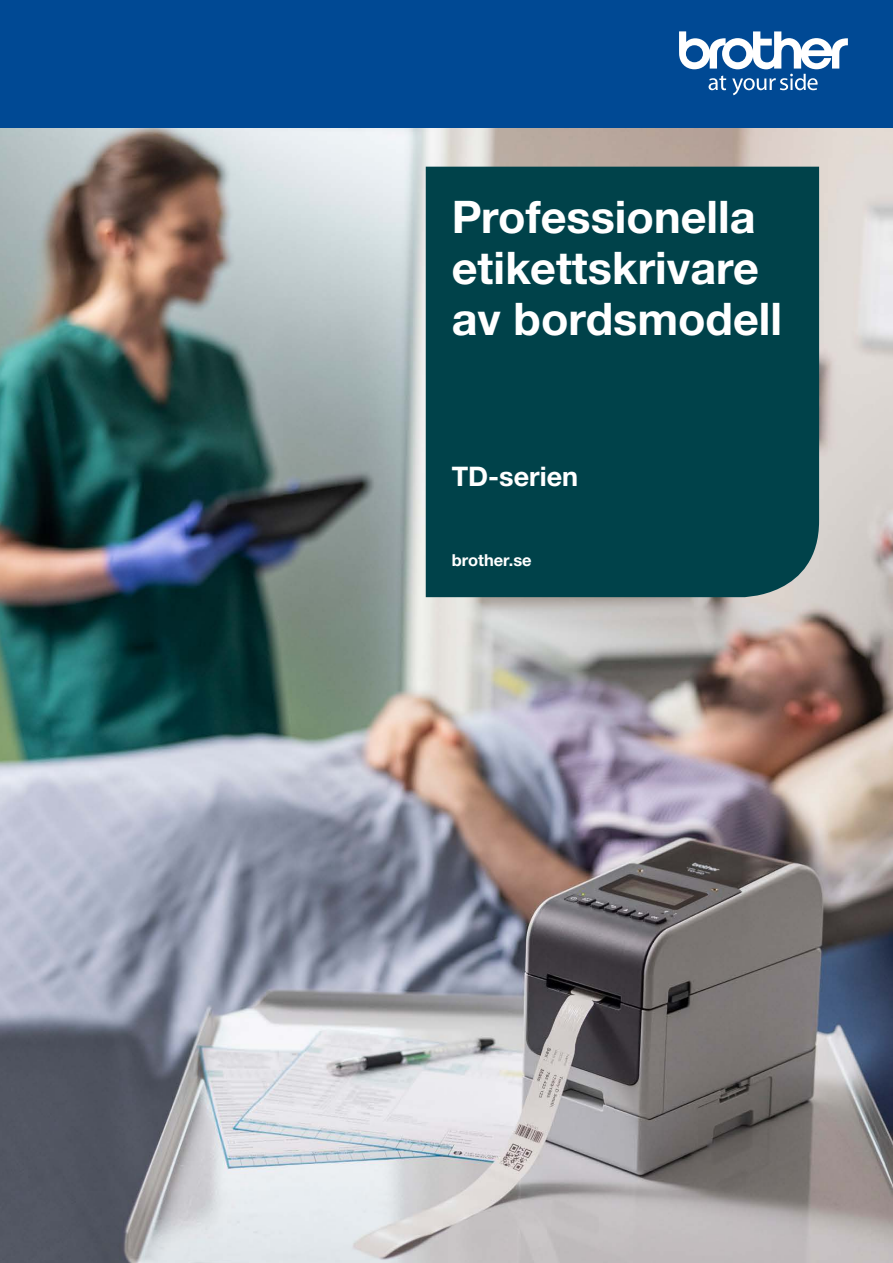
<style>
.page{position:relative;width:893px;height:1263px;background:#fff}
.page>*{position:absolute;margin:0;border:0;box-sizing:border-box;transform-origin:0 0}
.t1{font:700 45px/51px "Helvetica Neue LTW1 G";color:#fff}
.t2{font:700 27px "Helvetica Neue LTW1 G";color:#fff}
.t3{font:700 16.5px "Helvetica Neue LTW1 G";color:#fff}
</style>
<div class="page">
<img style="left:0;top:128px;width:893px;height:1135px">
<div style="left:426px;top:167px;width:393px;height:430px;background:#00424a"></div>
<div style="left:0;top:0;width:893px;height:128px;background:#004994"></div>
<svg style="left:679px;top:31px;width:169px;height:64px"></svg>
<p class="t1" style="left:452px;top:192px;width:332px">Professionella etikettskrivare av bordsmodell</p>
<p class="t2" style="left:452px;top:460px;width:128px">TD-serien</p>
<p class="t3" style="left:452px;top:550px;width:81px">brother.se</p>
</div>
